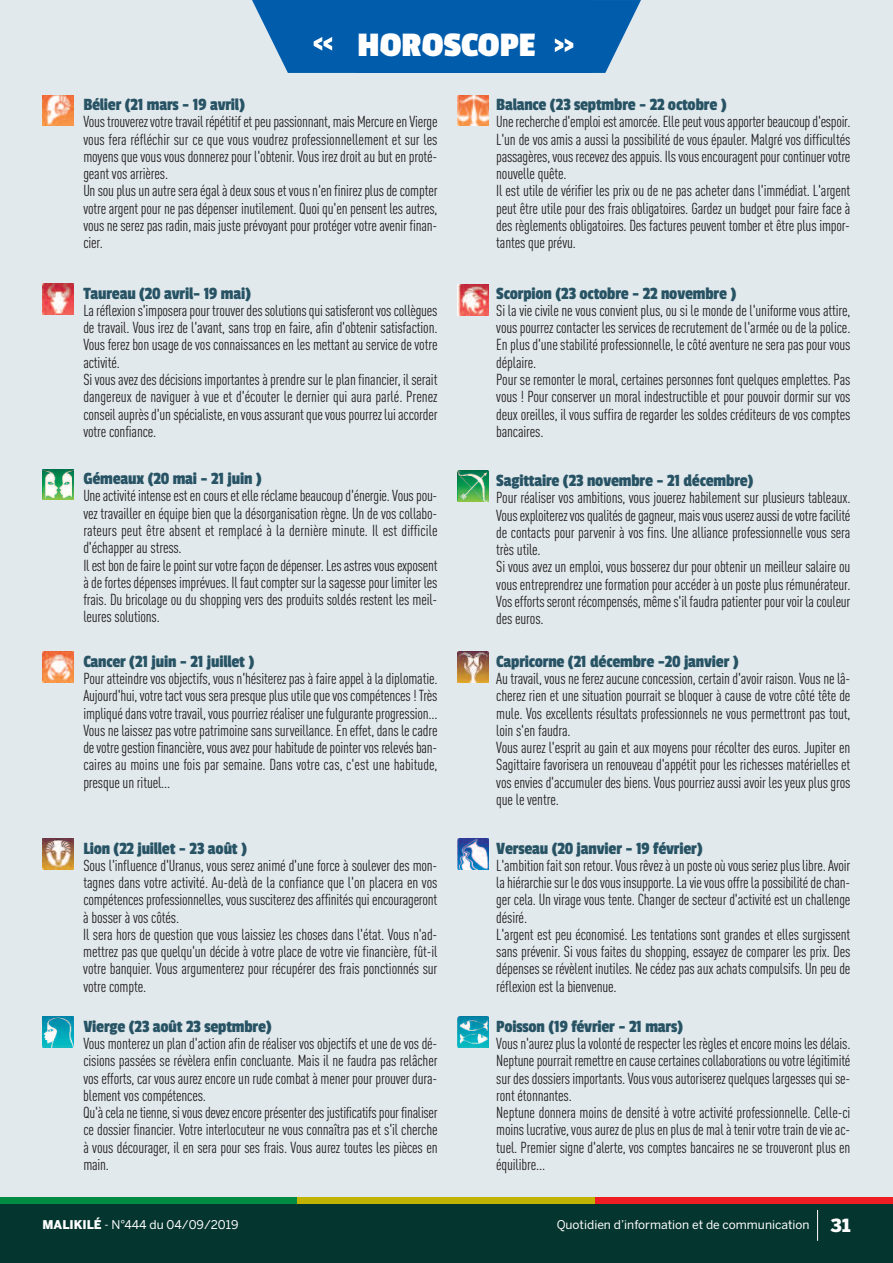
<style>
.page{position:relative;width:893px;height:1263px;background:#e1e9ed}
.page>*{position:absolute;margin:0;border:0;box-sizing:border-box;transform-origin:0 0}
.t1{font:700 36px "Passion One";color:#fff}
.t2{font:18px "Passion One";letter-spacing:-.01em;color:#275364}
.t3{font:condensed 15.75px/17.2px "DIN Pro";letter-spacing:-.01em;color:#231f20}
.t4{font:12px "Benton Sans";color:#fff}
.s1{font-weight:900}
.s2{font-weight:900;font-size:18px}
</style>
<div class="page">
<img style="left:43px;top:95px;width:31px;height:30px">
<img style="left:43px;top:284px;width:31px;height:30px">
<img style="left:43px;top:469px;width:31px;height:31px">
<img style="left:43px;top:652px;width:31px;height:31px">
<img style="left:43px;top:838px;width:31px;height:31px">
<img style="left:43px;top:1017px;width:31px;height:30px">
<img style="left:457px;top:95px;width:32px;height:31px">
<img style="left:457px;top:471px;width:32px;height:31px">
<img style="left:457px;top:285px;width:32px;height:30px">
<img style="left:457px;top:652px;width:32px;height:31px">
<img style="left:457px;top:838px;width:32px;height:31px">
<img style="left:457px;top:1017px;width:32px;height:30px">
<svg style="left:252px;top:0;width:389px;height:73px;background:#176bb2"></svg>
<div style="left:0;top:1203px;width:893px;height:60px;background:#05352f"></div>
<div style="left:0;top:1197px;width:298px;height:6px;background:#008b43"></div>
<div style="left:298px;top:1197px;width:297px;height:6px;background:#c0b301"></div>
<div style="left:595px;top:1197px;width:297px;height:6px;background:#ee1d23"></div>
<hr style="left:817px;top:1210px;width:1px;height:31px;background:#fff">
<h1 class="t1" style="left:358px;top:26px;width:179px">HOROSCOPE</h1>
<p class="t2" style="left:83px;top:95px;width:163px">Bélier (21 mars - 19 avril)</p>
<p class="t3" style="left:83px;top:115px;width:356px">Voustrouverezvotretravail répétitifetpeupassionnant,maisMercureenVierge vous fera réfléchir sur ce que vous voudrez professionnellement et sur les moyens que vous vous donnerez pour l'obtenir. Vous irez droit au but en proté&shy;geant vos arrières.<br>Unsouplusunautreseraégalàdeuxsousetvousn'enfinirezplusdecompter votre argent pour ne pas dépenser inutilement. Quoi qu'en pensent les autres, vous ne serez pas radin, mais juste prévoyant pour protéger votre avenir finan&shy;cier.</p>
<p class="t2" style="left:83px;top:284px;width:169px">Taureau (20 avril- 19 mai)</p>
<p class="t3" style="left:83px;top:303px;width:356px">Laréflexions'imposerapour trouverdessolutionsquisatisferontvoscollègues de travail. Vous irez de l'avant, sans trop en faire, afin d'obtenir satisfaction.<br>Vous ferez bon usage de vos connaissances en les mettant au service de votre activité.<br>Si vous avez des décisions importantes à prendre sur le plan financier, il serait dangereux de naviguer à vue et d'écouter le dernier qui aura parlé. Prenez conseilauprèsd'unspécialiste,envousassurantquevouspourrez luiaccorder votre confiance.</p>
<p class="t2" style="left:83px;top:469px;width:180px">Gémeaux (20 mai - 21 juin )</p>
<p class="t3" style="left:83px;top:489px;width:356px">Uneactivitéintenseestencoursetelleréclamebeaucoupd'énergie.Vouspou&shy;vez travailler en équipe bien que la désorganisation règne. Un de vos collabo&shy;rateurs peut être absent et remplacé à la dernière minute. Il est difficile d'échapper au stress.<br>Ilestbondefairelepointsurvotrefaçondedépenser.Lesastresvousexposent àdefortesdépensesimprévues. Il fautcomptersur lasagessepour limiter les frais. Du bricolage ou du shopping vers des produits soldés restent les meil&shy;leures solutions.</p>
<p class="t2" style="left:83px;top:652px;width:172px">Cancer (21 juin - 21 juillet )</p>
<p class="t3" style="left:83px;top:671px;width:356px;text-align:justify">Pour atteindre vos objectifs, vous n'hésiterez pas à faire appel à la diplomatie.<br>Aujourd'hui,votretactvousserapresqueplusutilequevoscompétences!Très impliquédansvotretravail,vouspourriez réaliserunefulguranteprogression...<br>Vous ne laissez pas votre patrimoine sans surveillance. En effet, dans le cadre devotregestionfinancière,vousavezpourhabitudedepointervosrelevésban&shy;caires au moins une fois par semaine. Dans votre cas, c'est une habitude, presque un rituel...</p>
<p class="t2" style="left:83px;top:838px;width:165px">Lion (22 juillet - 23 août )</p>
<p class="t3" style="left:83px;top:858px;width:356px">Sous l'influence d'Uranus, vous serez animé d'une force à soulever des mon&shy;tagnes dans votre activité. Au-delà de la confiance que l'on placera en vos compétencesprofessionnelles, voussusciterezdesaffinitésquiencourageront à bosser à vos côtés.<br>Il sera hors de question que vous laissiez les choses dans l'état. Vous n'ad&shy;mettrez pas que quelqu'un décide à votre place de votre vie financière, fût-il votre banquier. Vous argumenterez pour récupérer des frais ponctionnés sur votre compte.</p>
<p class="t2" style="left:83px;top:1017px;width:190px">Vierge (23 août 23 septmbre)</p>
<p class="t3" style="left:83px;top:1036px;width:356px">Vous monterez un plan d'action afin de réaliser vos objectifs et une de vos dé&shy;cisions passées se révèlera enfin concluante. Mais il ne faudra pas relâcher vos efforts, car vous aurez encore un rude combat à mener pour prouver dura&shy;blement vos compétences.<br>Qu'àcelanetienne,sivousdevezencoreprésenterdesjustificatifspour finaliser ce dossier financier. Votre interlocuteur ne vous connaîtra pas et s'il cherche à vous décourager, il en sera pour ses frais. Vous aurez toutes les pièces en main.</p>
<p class="t2" style="left:496px;top:95px;width:232px">Balance (23 septmbre - 22 octobre )</p>
<p class="t3" style="left:496px;top:115px;width:356px">Unerecherched'emploiestamorcée.Ellepeutvousapporterbeaucoupd'espoir.<br>L'un de vos amis a aussi la possibilité de vous épauler. Malgré vos difficultés passagères,vousrecevezdesappuis. Ilsvousencouragentpourcontinuervotre nouvelle quête.<br>Il est utile de vérifier les prix ou de ne pas acheter dans l'immédiat. L'argent peut être utile pour des frais obligatoires. Gardez un budget pour faire face à des règlements obligatoires. Des factures peuvent tomber et être plus impor&shy;tantes que prévu.</p>
<p class="t2" style="left:496px;top:284px;width:242px">Scorpion (23 octobre - 22 novembre )</p>
<p class="t3" style="left:496px;top:303px;width:356px">Si la vie civile ne vous convient plus, ou si le monde de l'uniforme vous attire, vous pourrez contacter les services de recrutement de l'armée ou de la police.<br>En plus d'une stabilité professionnelle, le côté aventure ne sera pas pour vous déplaire.<br>Pour se remonter le moral, certaines personnes font quelques emplettes. Pas vous ! Pour conserver un moral indestructible et pour pouvoir dormir sur vos deux oreilles, il vous suffira de regarder les soldes créditeurs de vos comptes bancaires.</p>
<p class="t2" style="left:496px;top:471px;width:259px">Sagittaire (23 novembre - 21 décembre)</p>
<p class="t3" style="left:496px;top:491px;width:356px">Pour réaliser vos ambitions, vous jouerez habilement sur plusieurs tableaux.<br>Vousexploiterezvosqualitésdegagneur,maisvoususerezaussidevotrefacilité de contacts pour parvenir à vos fins. Une alliance professionnelle vous sera très utile.<br>Si vous avez un emploi, vous bosserez dur pour obtenir un meilleur salaire ou vous entreprendrez une formation pour accéder à un poste plus rémunérateur.<br>Voseffortsseront récompensés,mêmes'il faudrapatienterpourvoir lacouleur des euros.</p>
<p class="t2" style="left:496px;top:652px;width:244px">Capricorne (21 décembre -20 janvier )</p>
<p class="t3" style="left:496px;top:671px;width:356px">Au travail, vous ne ferez aucune concession, certain d'avoir raison. Vous ne lâ&shy;cherez rien et une situation pourrait se bloquer à cause de votre côté tête de mule. Vos excellents résultats professionnels ne vous permettront pas tout, loin s'en faudra.<br>Vous aurez l'esprit au gain et aux moyens pour récolter des euros. Jupiter en Sagittaire favorisera un renouveau d'appétit pour les richesses matérielles et vos envies d'accumuler des biens. Vous pourriez aussi avoir les yeux plus gros que le ventre.</p>
<p class="t2" style="left:496px;top:838px;width:208px">Verseau (20 janvier - 19 février)</p>
<p class="t3" style="left:496px;top:858px;width:356px">L'ambitionfaitsonretour.Vousrêvezàunposteoùvousseriezpluslibre.Avoir lahiérarchiesur ledosvousinsupporte.Lavievousoffrelapossibilitédechan&shy;ger cela. Un virage vous tente. Changer de secteur d'activité est un challenge désiré.<br>L'argent est peu économisé. Les tentations sont grandes et elles surgissent sans prévenir. Si vous faites du shopping, essayez de comparer les prix. Des dépenses se révèlent inutiles. Ne cédez pas aux achats compulsifs. Un peu de réflexion est la bienvenue.</p>
<p class="t2" style="left:496px;top:1017px;width:188px">Poisson (19 février - 21 mars)</p>
<p class="t3" style="left:496px;top:1036px;width:356px">Vousn'aurezpluslavolontéderespecter lesrèglesetencore moinslesdélais.<br>Neptunepourrait remettreencausecertainescollaborationsouvotrelégitimité sur des dossiers importants. Vous vous autoriserez quelques largesses qui se&shy;ront étonnantes.<br>Neptune donnera moins de densité à votre activité professionnelle. Celle-ci moins lucrative, vous aurez de plus en plus de mal à tenir votre train de vie ac&shy;tuel. Premier signe d'alerte, vos comptes bancaires ne se trouveront plus en équilibre...</p>
<p class="t4" style="left:43px;top:1218px;width:197px"><span class="s1">MALIKILÉ</span> - N°444 du 04/09/2019</p>
<p class="t4" style="left:557px;top:1218px;width:295px">Quotidien d’information et de communication <span class="s2">31</span></p>
</div>
